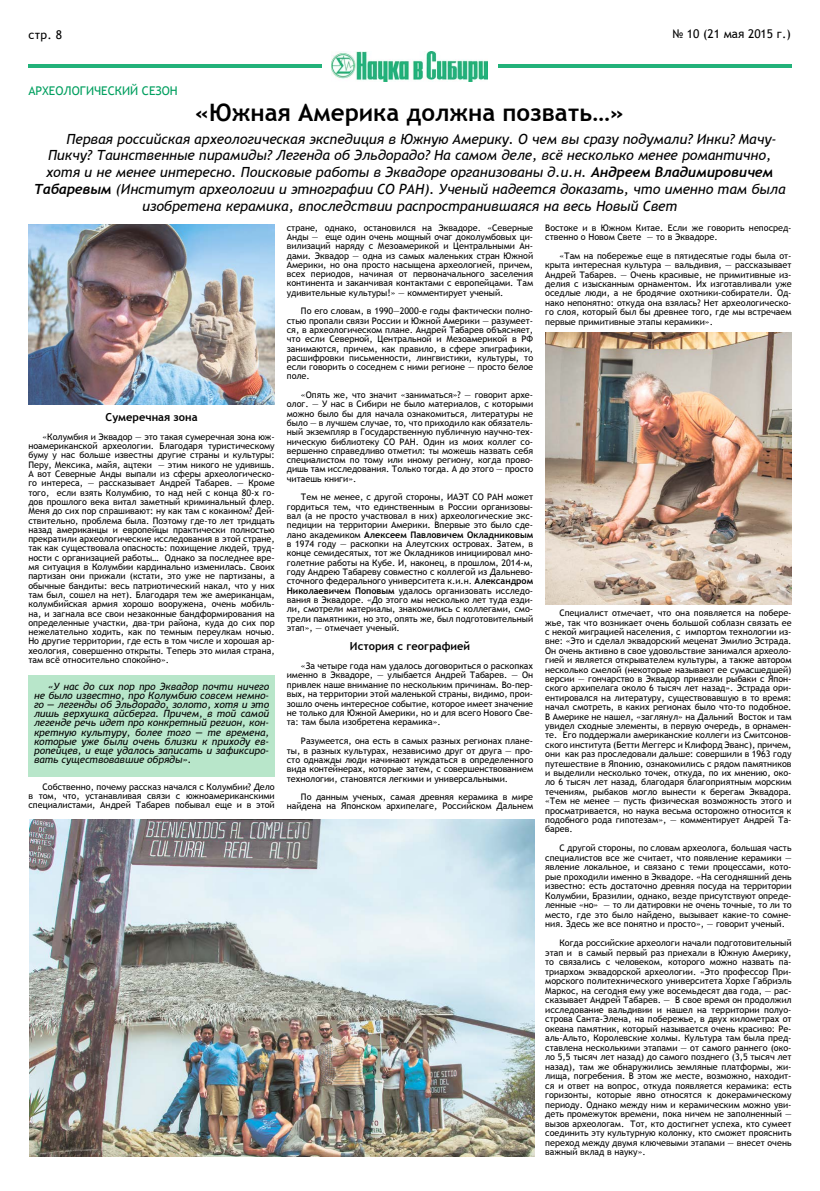
<style>
.page{position:relative;width:820px;height:1191px;background:#fff}
.page>*{position:absolute;margin:0;border:0;box-sizing:border-box;transform-origin:0 0}
.t1{font:700 24px "Trebuchet MS";color:#000}
.t2{font:italic 14px "Trebuchet MS";color:#000}
.t3{font:12px "Trebuchet MS";color:#000}
.t4{font:12px "Trebuchet MS";color:#009f5f}
.t5{font:700 11px "Trebuchet MS";color:#000}
.t6{font:italic 10px/9.1px "Trebuchet MS";color:#000;text-align:justify}
.t7{font:9px/9.3px "Trebuchet MS";color:#000;text-align:justify}
.s1{font-family:"Trebuchet";font-weight:700}
.s2{font-weight:700}
</style>
<div class="page">
<hr style="left:28px;top:64px;width:293px;height:4px;background:#22b27a">
<hr style="left:498px;top:64px;width:293px;height:4px;background:#22b27a">
<img style="left:332px;top:51px;width:155px;height:30px">
<div style="left:28px;top:675px;width:246px;height:102px;background:#b8e6ca"></div>
<img style="left:28px;top:224px;width:246px;height:180px">
<img style="left:29px;top:819px;width:505px;height:338px">
<img style="left:545px;top:333px;width:246px;height:271px">
<h3 class="t3" style="left:28px;top:27px;width:35px">стр. 8</h3>
<h3 class="t3" style="left:672px;top:26px;width:120px">№ 10 (21 мая 2015 г.)</h3>
<h3 class="t4" style="left:28px;top:83px;width:151px">АРХЕОЛОГИЧЕСКИЙ СЕЗОН</h3>
<h1 class="t1" style="left:195px;top:98px;width:430px">«Южная Америка должна позвать…»</h1>
<h2 class="t2" style="left:67px;top:130px;width:711px">Первая российская археологическая экспедиция в Южную Америку. О чем вы сразу подумали? Инки? Мачу-</h2>
<h2 class="t2" style="left:48px;top:147px;width:724px">Пикчу? Таинственные пирамиды? Легенда об Эльдорадо? На самом деле, всё несколько менее романтично,</h2>
<h2 class="t2" style="left:46px;top:164px;width:728px">хотя и не менее интересно. Поисковые работы в Эквадоре организованы д.и.н. <span class="s1">Андреем Владимировичем</span></h2>
<h2 class="t2" style="left:34px;top:180px;width:753px"><span class="s1">Табаревым</span> (Институт археологии и этнографии СО РАН). Ученый надеется доказать, что именно там была</h2>
<h2 class="t2" style="left:142px;top:197px;width:536px">изобретена керамика, впоследствии распространившаяся на весь Новый Свет</h2>
<p class="t5" style="left:106px;top:410px;width:93px">Сумеречная зона</p>
<p class="t7" style="left:28px;top:432px;width:248px;text-indent:14px">«Колумбия и Эквадор — это такая сумеречная зона юж&shy;ноамериканской археологии. Благодаря туристическому буму у нас больше известны другие страны и культуры:<br>Перу, Мексика, майя, ацтеки — этим никого не удивишь.<br>А вот Северные Анды выпали из сферы археологическо&shy;го интереса, — рассказывает Андрей Табарев. — Кроме того, если взять Колумбию, то над ней с конца 80-х го&shy;дов прошлого века витал заметный криминальный флер.<br>Меня до сих пор спрашивают: ну как там с кокаином? Дей&shy;ствительно, проблема была. Поэтому где-то лет тридцать назад американцы и европейцы практически полностью прекратили археологические исследования в этой стране, так как существовала опасность: похищение людей, труд&shy;ности с организацией работы… Однако за последнее вре&shy;мя ситуация в Колумбии кардинально изменилась. Своих партизан они прижали (кстати, это уже не партизаны, а обычные бандиты: весь патриотический накал, что у них там был, сошел на нет). Благодаря тем же американцам, колумбийская армия хорошо вооружена, очень мобиль&shy;на, и загнала все свои незаконные бандформирования на определенные участки, два-три района, куда до сих пор нежелательно ходить, как по темным переулкам ночью.<br>Но другие территории, где есть в том числе и хорошая ар&shy;хеология, совершенно открыты. Теперь это милая страна, там всё относительно спокойно».</p>
<p class="t6" style="left:34px;top:682px;width:236px;text-indent:14px">«У нас до сих пор про Эквадор почти ничего не было известно, про Колумбию совсем немно&shy;го — легенды об Эльдорадо, золото, хотя и это лишь верхушка айсберга. Причем, в той самой легенде речь идет про конкретный регион, кон&shy;кретную культуру, более того — те времена, которые уже были очень близки к приходу ев&shy;ропейцев, и еще удалось записать и зафиксиро&shy;вать существовавшие обряды».</p>
<p class="t7" style="left:28px;top:782px;width:248px;text-indent:14px">Собственно, почему рассказ начался с Колумбии? Дело в том, что, устанавливая связи с южноамериканскими специалистами, Андрей Табарев побывал еще и в этой</p>
<p class="t7" style="left:287px;top:223px;width:248px">стране, однако, остановился на Эквадоре. «Северные Анды — еще один очень мощный очаг доколумбовых ци&shy;вилизаций наряду с Мезоамерикой и Центральными Ан&shy;дами. Эквадор — одна из самых маленьких стран Южной Америки, но она просто насыщена археологией, причем, всех периодов, начиная от первоначального заселения континента и заканчивая контактами с европейцами. Там удивительные культуры!» — комментирует ученый.</p>
<p class="t7" style="left:287px;top:306px;width:248px;text-indent:14px">По его словам, в 1990—2000-е годы фактически полно&shy;стью пропали связи России и Южной Америки — разумеет&shy;ся, в археологическом плане. Андрей Табарев объясняет, что если Северной, Центральной и Мезоамерикой в РФ занимаются, причем, как правило, в сфере эпиграфики, расшифровки письменности, лингвистики, культуры, то если говорить о соседнем с ними регионе — просто белое поле.</p>
<p class="t7" style="left:287px;top:390px;width:248px;text-indent:14px">«Опять же, что значит «заниматься»? — говорит архе&shy;олог. — У нас в Сибири не было материалов, с которыми можно было бы для начала ознакомиться, литературы не было — в лучшем случае, то, что приходило как обязатель&shy;ный экземпляр в Государственную публичную научно-тех&shy;ническую библиотеку СО РАН. Один из моих коллег со&shy;вершенно справедливо отметил: ты можешь назвать себя специалистом по тому или иному региону, когда прово&shy;дишь там исследования. Только тогда. А до этого — просто читаешь книги».</p>
<p class="t7" style="left:287px;top:492px;width:248px;text-indent:14px">Тем не менее, с другой стороны, ИАЭТ СО РАН может гордиться тем, что единственным в России организовы&shy;вал (а не просто участвовал в них) археологические экс&shy;педиции на территории Америки. Впервые это было сде&shy;лано академиком <span class="s2">Алексеем Павловичем Окладниковым </span>в 1974 году — раскопки на Алеутских островах. Затем, в конце семидесятых, тот же Окладников инициировал мно&shy;голетние работы на Кубе. И, наконец, в прошлом, 2014-м, году Андрею Табареву совместно с коллегой из Дальнево&shy;сточного федерального университета к.и.н. <span class="s2">Александром Николаевичем Поповым</span> удалось организовать исследо&shy;вания в Эквадоре. «До этого мы несколько лет туда езди&shy;ли, смотрели материалы, знакомились с коллегами, смо&shy;трели памятники, но это, опять же, был подготовительный этап», — отмечает ученый.</p>
<p class="t5" style="left:350px;top:639px;width:121px">История с географией</p>
<p class="t7" style="left:287px;top:661px;width:248px;text-indent:14px">«За четыре года нам удалось договориться о раскопках именно в Эквадоре, — улыбается Андрей Табарев. — Он привлек наше внимание по нескольким причинам. Во-пер&shy;вых, на территории этой маленькой страны, видимо, прои&shy;зошло очень интересное событие, которое имеет значение не только для Южной Америки, но и для всего Нового Све&shy;та: там была изобретена керамика».</p>
<p class="t7" style="left:287px;top:736px;width:248px;text-indent:14px">Разумеется, она есть в самых разных регионах плане&shy;ты, в разных культурах, независимо друг от друга — про&shy;сто однажды люди начинают нуждаться в определенного вида контейнерах, которые затем, с совершенствованием технологии, становятся легкими и универсальными.</p>
<p class="t7" style="left:287px;top:792px;width:248px;line-height:9px;text-align:right">По данным ученых, самая древняя керамика в мире найдена на Японском архипелаге, Российском Дальнем</p>
<p class="t7" style="left:545px;top:223px;width:248px">Востоке и в Южном Китае. Если же говорить непосред&shy;ственно о Новом Свете — то в Эквадоре.</p>
<p class="t7" style="left:545px;top:251px;width:248px;text-indent:14px">«Там на побережье еще в пятидесятые годы была от&shy;крыта интересная культура — вальдивия, — рассказывает Андрей Табарев. — Очень красивые, не примитивные из&shy;делия с изысканным орнаментом. Их изготавливали уже оседлые люди, а не бродячие охотники-собиратели. Од&shy;нако непонятно: откуда она взялась? Нет археологическо&shy;го слоя, который был бы древнее того, где мы встречаем первые примитивные этапы керамики».</p>
<p class="t7" style="left:545px;top:608px;width:248px;text-indent:14px">Специалист отмечает, что она появляется на побере&shy;жье, так что возникает очень большой соблазн связать ее с некой миграцией населения, с импортом технологии из&shy;вне: «Это и сделал эквадорский меценат Эмилио Эстрада.<br>Он очень активно в свое удовольствие занимался археоло&shy;гией и является открывателем культуры, а также автором несколько смелой (некоторые называют ее сумасшедшей) версии — гончарство в Эквадор привезли рыбаки с Япон&shy;ского архипелага около 6 тысяч лет назад». Эстрада ори&shy;ентировался на литературу, существовавшую в то время: начал смотреть, в каких регионах было что-то подобное.<br>В Америке не нашел, «заглянул» на Дальний Восток и там увидел сходные элементы, в первую очередь, в орнамен&shy;те. Его поддержали американские коллеги из Смитсонов&shy;ского института (Бетти Меггерс и Клифорд Эванс), причем, они как раз проследовали дальше: совершили в 1963 году путешествие в Японию, ознакомились с рядом памятников и выделили несколько точек, откуда, по их мнению, око&shy;ло 6 тысяч лет назад, благодаря благоприятным морским течениям, рыбаков могло вынести к берегам Эквадора. «Тем не менее — пусть физическая возможность этого и просматривается, но наука весьма осторожно относится к подобного рода гипотезам», — комментирует Андрей Та&shy;барев.</p>
<p class="t7" style="left:545px;top:843px;width:248px;text-indent:14px">С другой стороны, по словам археолога, большая часть специалистов все же считает, что появление керамики — явление локальное, и связано с теми процессами, кото&shy;рые проходили именно в Эквадоре. «На сегодняшний день известно: есть достаточно древняя посуда на территории Колумбии, Бразилии, однако, везде присутствуют опреде&shy;ленные «но» — то ли датировки не очень точные, то ли то место, где это было найдено, вызывает какие-то сомне&shy;ния. Здесь же все понятно и просто», — говорит ученый.</p>
<p class="t7" style="left:545px;top:938px;width:248px;text-indent:14px">Когда российские археологи начали подготовительный этап и в самый первый раз приехали в Южную Америку, то связались с человеком, которого можно назвать па&shy;триархом эквадорской археологии. «Это профессор При&shy;морского политехнического университета Хорхе Габриэль Маркос, на сегодня ему уже восемьдесят два года, — рас&shy;сказывает Андрей Табарев. — В свое время он продолжил исследование вальдивии и нашел на территории полуо&shy;строва Санта-Элена, на побережье, в двух километрах от океана памятник, который называется очень красиво: Ре&shy;аль-Альто, Королевские холмы. Культура там была пред&shy;ставлена несколькими этапами — от самого раннего (око&shy;ло 5,5 тысяч лет назад) до самого позднего (3,5 тысяч лет назад), там же обнаружились земляные платформы, жи&shy;лища, погребения. В этом же месте, возможно, находит&shy;ся и ответ на вопрос, откуда появляется керамика: есть горизонты, которые явно относятся к докерамическому периоду. Однако между ним и керамическим можно уви&shy;деть промежуток времени, пока ничем не заполненный — вызов археологам. Тот, кто достигнет успеха, кто сумеет соединить эту культурную колонку, кто сможет прояснить переход между двумя ключевыми этапами — внесет очень важный вклад в науку».</p>
</div>
